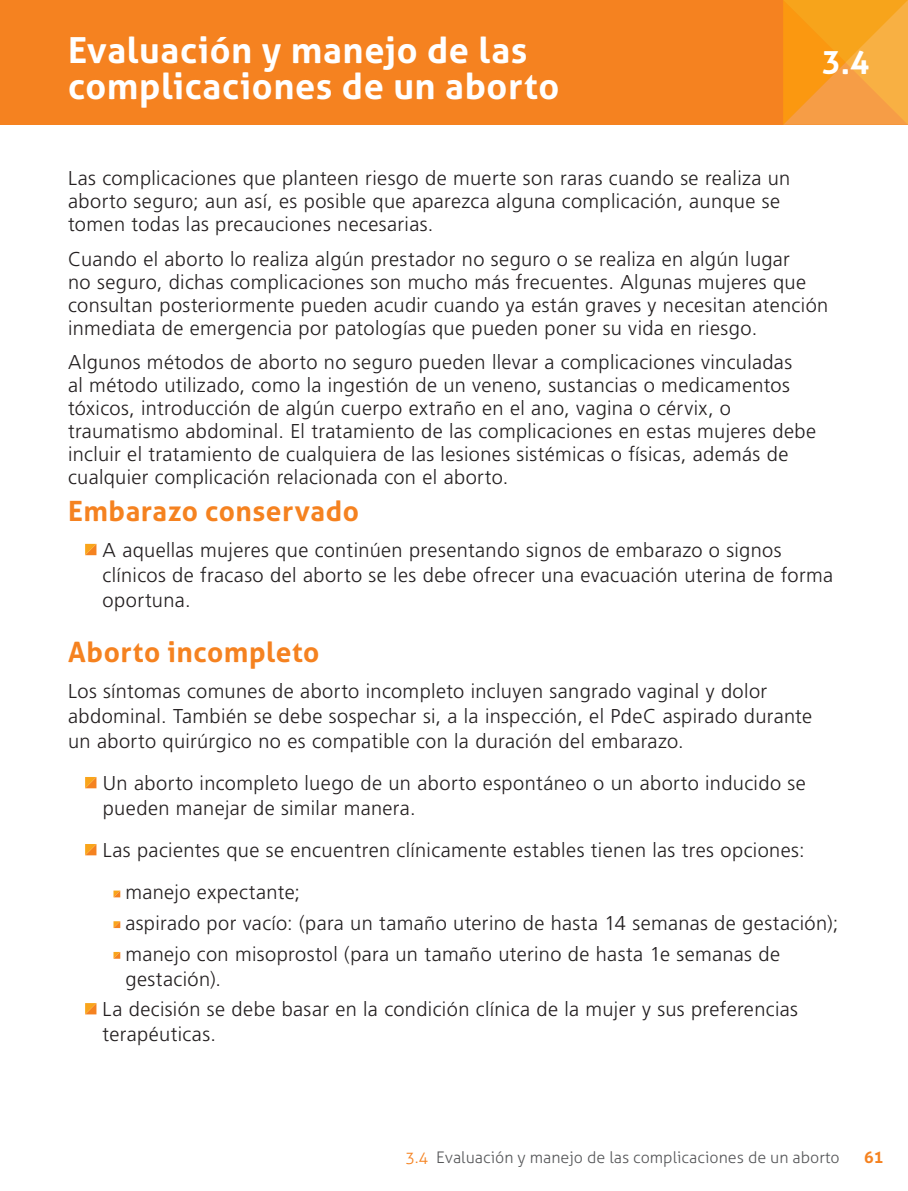
<style>
.page{position:relative;width:908px;height:1191px;background:#fff}
.page>*{position:absolute;margin:0;border:0;box-sizing:border-box;transform-origin:0 0}
.Section_Title{font:700 36px/36px "Aller Typo";letter-spacing:.015em;color:#fff}
.t1{font:700 32px "Aller Typo";color:#fff}
.Title_2nd{font:700 28px "Aller Typo";letter-spacing:.02em;color:#f58220}
.body_copy{font:300 20px/23px "Frutiger LT Std";letter-spacing:.02em;color:#231f20}
.t2{font:300 16px "Aller";color:#57585a}
.t3{font:700 16px "Aller Typo";color:#f58220}
.s1{color:#f58220}
</style>
<div class="page">
<div style="left:0;top:0;width:907px;height:125px;background:#f58220"></div>
<svg style="left:85px;top:544px;width:11px;height:11px"></svg>
<svg style="left:85px;top:777px;width:11px;height:11px"></svg>
<svg style="left:85px;top:844px;width:11px;height:11px"></svg>
<svg style="left:113px;top:890px;width:7px;height:7px"></svg>
<svg style="left:113px;top:921px;width:7px;height:7px"></svg>
<svg style="left:113px;top:952px;width:7px;height:6px"></svg>
<svg style="left:85px;top:1003px;width:11px;height:11px"></svg>
<svg style="left:783px;top:0;width:124px;height:125px;background:#f7a12c"></svg>
<p class="Section_Title" style="left:68px;top:32px;width:492px">Evaluación y manejo de las complicaciones de un aborto</p>
<p class="t1" style="left:821px;top:43px;width:49px">3.4</p>
<p class="body_copy" style="left:68px;top:167px;width:723px">Las complicaciones que planteen riesgo de muerte son raras cuando se realiza un aborto seguro; aun así, es posible que aparezca alguna complicación, aunque se tomen todas las precauciones necesarias.</p>
<p class="body_copy" style="left:68px;top:247px;width:761px">Cuando el aborto lo realiza algún prestador no seguro o se realiza en algún lugar<br>no seguro, dichas complicaciones son mucho más frecuentes. Algunas mujeres que consultan posteriormente pueden acudir cuando ya están graves y necesitan atención inmediata de emergencia por patologías que pueden poner su vida en riesgo.</p>
<p class="body_copy" style="left:68px;top:351px;width:749px">Algunos métodos de aborto no seguro pueden llevar a complicaciones vinculadas<br>al método utilizado, como la ingestión de un veneno, sustancias o medicamentos tóxicos, introducción de algún cuerpo extraño en el ano, vagina o cérvix, o traumatismo abdominal. El tratamiento de las complicaciones en estas mujeres debe incluir el tratamiento de cualquiera de las lesiones sistémicas o físicas, además de cualquier complicación relacionada con el aborto.</p>
<p class="Title_2nd" style="left:68px;top:493px;width:292px">Embarazo conservado</p>
<p class="body_copy" style="left:103px;top:538px;width:731px;line-height:25px">A aquellas mujeres que continúen presentando signos de embarazo o signos clínicos de fracaso del aborto se les debe ofrecer una evacuación uterina de forma oportuna.</p>
<p class="Title_2nd" style="left:68px;top:634px;width:253px">Aborto incompleto</p>
<p class="body_copy" style="left:68px;top:679px;width:745px;line-height:25px">Los síntomas comunes de aborto incompleto incluyen sangrado vaginal y dolor abdominal. También se debe sospechar si, a la inspección, el PdeC aspirado durante un aborto quirúrgico no es compatible con la duración del embarazo.</p>
<p class="body_copy" style="left:103px;top:771px;width:704px;line-height:25px">Un aborto incompleto luego de un aborto espontáneo o un aborto inducido se pueden manejar de similar manera.</p>
<p class="body_copy" style="left:103px;top:839px;width:703px">Las pacientes que se encuentren clínicamente estables tienen las tres opciones:</p>
<p class="body_copy" style="left:125px;top:881px;width:176px">manejo expectante;</p>
<p class="body_copy" style="left:125px;top:912px;width:714px">aspirado por vacío: (para un tamaño uterino de hasta 14 semanas de gestación);</p>
<p class="body_copy" style="left:125px;top:941px;width:656px;line-height:25px">manejo con misoprostol (para un tamaño uterino de hasta 1e semanas de gestación).</p>
<p class="body_copy" style="left:103px;top:997px;width:696px;line-height:25px">La decisión se debe basar en la condición clínica de la mujer y sus preferencias terapéuticas.</p>
<p class="t2" style="left:405px;top:1147px;width:435px"><span class="s1">3.4</span> Evaluación y manejo de las complicaciones de un aborto</p>
<p class="t3" style="left:863px;top:1147px;width:21px">61</p>
</div>
